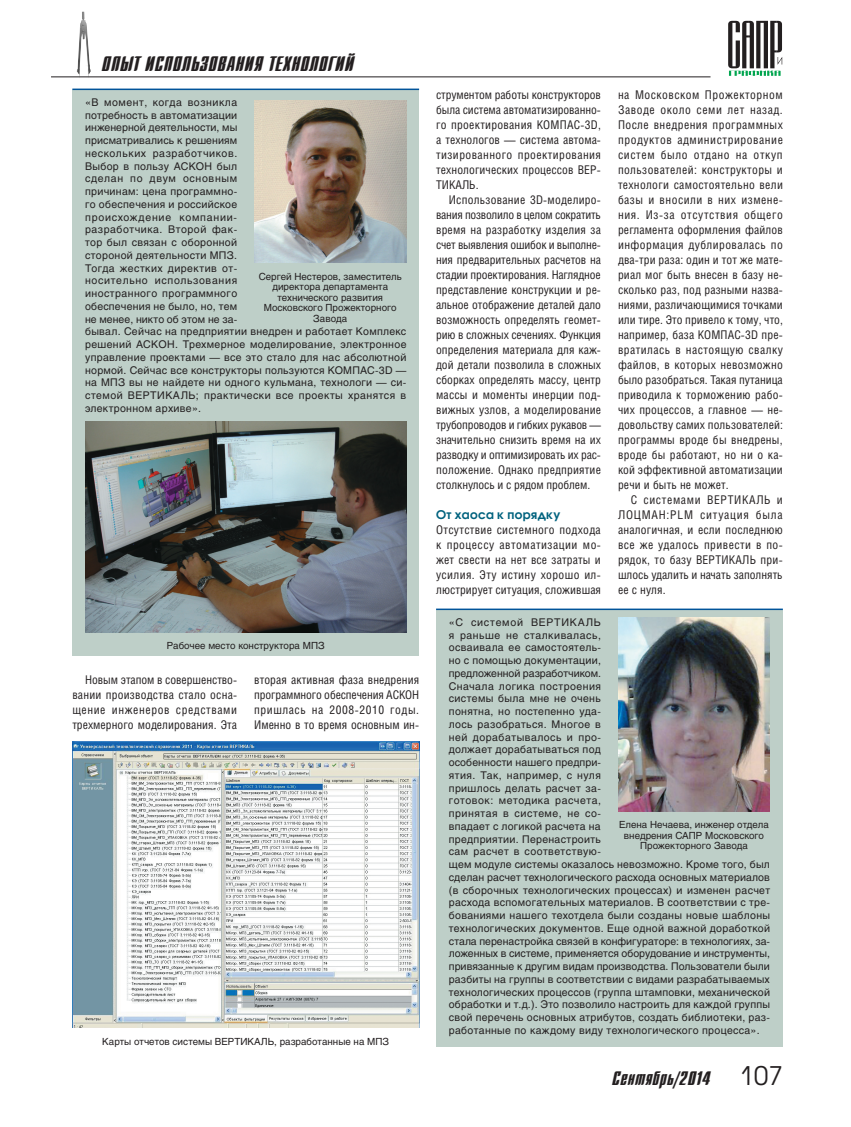
<style>
.page{position:relative;width:851px;height:1127px;background:#fff}
.page>*{position:absolute;margin:0;border:0;box-sizing:border-box;transform-origin:0 0}
.t1{font:25.5px "Avant Garde C";color:#231f20}
.t2{font:21px "Dagger C";letter-spacing:.025em;color:#231f20}
.t3{font:19.5px "Dagger C";letter-spacing:.025em;color:#231f20}
.Body_text{font:12px/15px "Helios Cond";letter-spacing:.01em;color:#231f20;text-align:justify}
.Body_undent{font:12px/15px "Helios Cond";letter-spacing:.01em;color:#231f20;text-align:justify}
.Subhead_3{font:700 12px "Avant Garde C";letter-spacing:.025em;color:#00627e}
.News_Body{font:10.5px/12.8px "Helios";letter-spacing:.03em;color:#231f20}
.t4{font:9.75px/10.5px "Helios";color:#231f20;text-align:center}
</style>
<div class="page">
<img style="left:77px;top:12px;width:14px;height:66px">
<svg style="left:728px;top:21px;width:54px;height:55px"></svg>
<hr style="left:51px;top:76px;width:659px;height:1px;background:#231f20">
<div style="left:72px;top:90px;width:347px;height:566px;background:#becfc8"></div>
<hr style="left:72px;top:89px;width:347px;height:1px;background:#01549a">
<img style="left:254px;top:100px;width:152px;height:163px">
<img style="left:85px;top:421px;width:321px;height:211px">
<img style="left:72px;top:741px;width:347px;height:287px">
<div style="left:436px;top:610px;width:346px;height:436px;background:#becfc8"></div>
<hr style="left:436px;top:608px;width:346px;height:2px;background:#01549a">
<img style="left:618px;top:618px;width:151px;height:193px">
<p class="t2" style="left:102px;top:53px;width:253px">ОПЫТ ИСПОЛЬЗОВАНИЯ ТЕХНОЛОГИЙ</p>
<p class="News_Body" style="left:85px;top:96px;width:323px">«В момент, когда возникла<br>потребность в автоматизации<br>инженерной деятельности, мы<br>присматривались к решениям<br>нескольких разработчиков.<br>Выбор в пользу АСКОН был<br>сделан по двум основным<br>причинам: цена программно-<br>го обеспечения и российское<br>происхождение компании-<br>разработчика. Второй фак-<br>тор был связан с оборонной<br>стороной деятельности МПЗ.<br>Тогда жестких директив от-<br>носительно использования<br>иностранного программного<br>обеспечения не было, но, тем<br>не менее, никто об этом не за-<br>бывал. Сейчас на предприятии внедрен и работает Комплекс решений АСКОН. Трехмерное моделирование, электронное управление проектами — все это стало для нас абсолютной нормой. Сейчас все конструкторы пользуются КОМПАС-3D — на МПЗ вы не найдете ни одного кульмана, технологи — си&shy;стемой ВЕРТИКАЛЬ; практически все проекты хранятся в электронном архиве».</p>
<p class="t4" style="left:259px;top:271px;width:145px">Сергей Нестеров, заместитель директора департамента технического развития<br>Московского Прожекторного<br>Завода</p>
<p class="t4" style="left:167px;top:640px;width:159px">Рабочее место конструктора МПЗ</p>
<p class="Body_text" style="left:72px;top:672px;width:166px;text-indent:13px">Новым этапом в совершенство&shy;вании производства стало осна&shy;щение инженеров средствами трехмерного моделирования. Эта</p>
<p class="Body_text" style="left:254px;top:672px;width:166px">вторая активная фаза внедрения программного обеспечения АСКОН пришлась на 2008-2010 годы.<br>Именно в то время основным ин-</p>
<p class="t4" style="left:102px;top:1036px;width:288px">Карты отчетов системы ВЕРТИКАЛЬ, разработанные на МПЗ</p>
<p class="Body_text" style="left:436px;top:87px;width:166px">струментом работы конструкторов была система автоматизированно&shy;го проектирования КОМПАС-3D, а технологов — система автома&shy;тизированного проектирования технологических процессов ВЕР-ТИКАЛЬ.</p>
<p class="Body_text" style="left:436px;top:192px;width:166px;text-indent:13px">Использование 3D-моделиро&shy;вания позволило в целом сократить время на разработку изделия за счет выявления ошибок и выполне&shy;ния предварительных расчетов на стадии проектирования. Наглядное представление конструкции и ре&shy;альное отображение деталей дало возможность определять геомет&shy;рию в сложных сечениях. Функция определения материала для каж&shy;дой детали позволила в сложных сборках определять массу, центр массы и моменты инерции под&shy;вижных узлов, а моделирование трубопроводов и гибких рукавов — значительно снизить время на их разводку и оптимизировать их рас&shy;положение. Однако предприятие столкнулось и с рядом проблем.</p>
<p class="Subhead_3" style="left:436px;top:507px;width:126px">От хаоса к порядку</p>
<p class="Body_undent" style="left:436px;top:522px;width:166px">Отсутствие системного подхода к процессу автоматизации мо&shy;жет свести на нет все затраты и усилия. Эту истину хорошо ил&shy;люстрирует ситуация, сложившая</p>
<p class="Body_undent" style="left:618px;top:87px;width:166px">на Московском Прожекторном Заводе около семи лет назад.<br>После внедрения программных продуктов администрирование систем было отдано на откуп пользователей: конструкторы и технологи самостоятельно вели базы и вносили в них измене&shy;ния. Из-за отсутствия общего регламента оформления файлов информация дублировалась по два-три раза: один и тот же мате&shy;риал мог быть внесен в базу не&shy;сколько раз, под разными назва&shy;ниями, различающимися точками или тире. Это привело к тому, что, например, база КОМПАС-3D пре&shy;вратилась в настоящую свалку файлов, в которых невозможно было разобраться. Такая путаница приводила к торможению рабо&shy;чих процессов, а главное — не&shy;довольству самих пользователей: программы вроде бы внедрены, вроде бы работают, но ни о ка&shy;кой эффективной автоматизации речи и быть не может.</p>
<p class="Body_text" style="left:618px;top:492px;width:166px;text-indent:13px">С системами ВЕРТИКАЛЬ и ЛОЦМАН:PLM ситуация была аналогичная, и если последнюю все же удалось привести в по&shy;рядок, то базу ВЕРТИКАЛЬ при&shy;шлось удалить и начать заполнять ее с нуля.</p>
<p class="News_Body" style="left:449px;top:616px;width:323px">«С системой ВЕРТИКАЛЬ<br>я раньше не сталкивалась,<br>осваивала ее самостоятель-<br>но с помощью документации,<br>предложенной разработчиком.<br>Сначала логика построения<br>системы была мне не очень<br>понятна, но постепенно уда-<br>лось разобраться. Многое в<br>ней дорабатывалось и про-<br>должает дорабатываться под<br>особенности нашего предпри-<br>ятия. Так, например, с нуля<br>пришлось делать расчет за-<br>готовок: методика расчета,<br>принятая в системе, не со-<br>впадает с логикой расчета на<br>предприятии. Перенастроить<br>сам расчет в соответствую-<br>щем модуле системы оказалось невозможно. Кроме того, был сделан расчет технологического расхода основных материалов (в сборочных технологических процессах) и изменен расчет расхода вспомогательных материалов. В соответствии с тре&shy;бованиями нашего техотдела были созданы новые шаблоны технологических документов. Еще одной важной доработкой стала перенастройка связей в конфигураторе: в технологиях, за&shy;ложенных в системе, применяется оборудование и инструменты, привязанные к другим видам производства. Пользователи были разбиты на группы в соответствии с видами разрабатываемых технологических процессов (группа штамповки, механической обработки и т.д.). Это позволило настроить для каждой группы свой перечень основных атрибутов, создать библиотеки, раз&shy;работанные по каждому виду технологического процесса».</p>
<p class="t4" style="left:619px;top:819px;width:151px">Елена Нечаева, инженер отдела внедрения САПР Московского<br>Прожекторного Завода</p>
<p class="t3" style="left:612px;top:1068px;width:99px">Сентябрь/2014</p>
<p class="t1" style="left:739px;top:1060px;width:45px">107</p>
</div>
